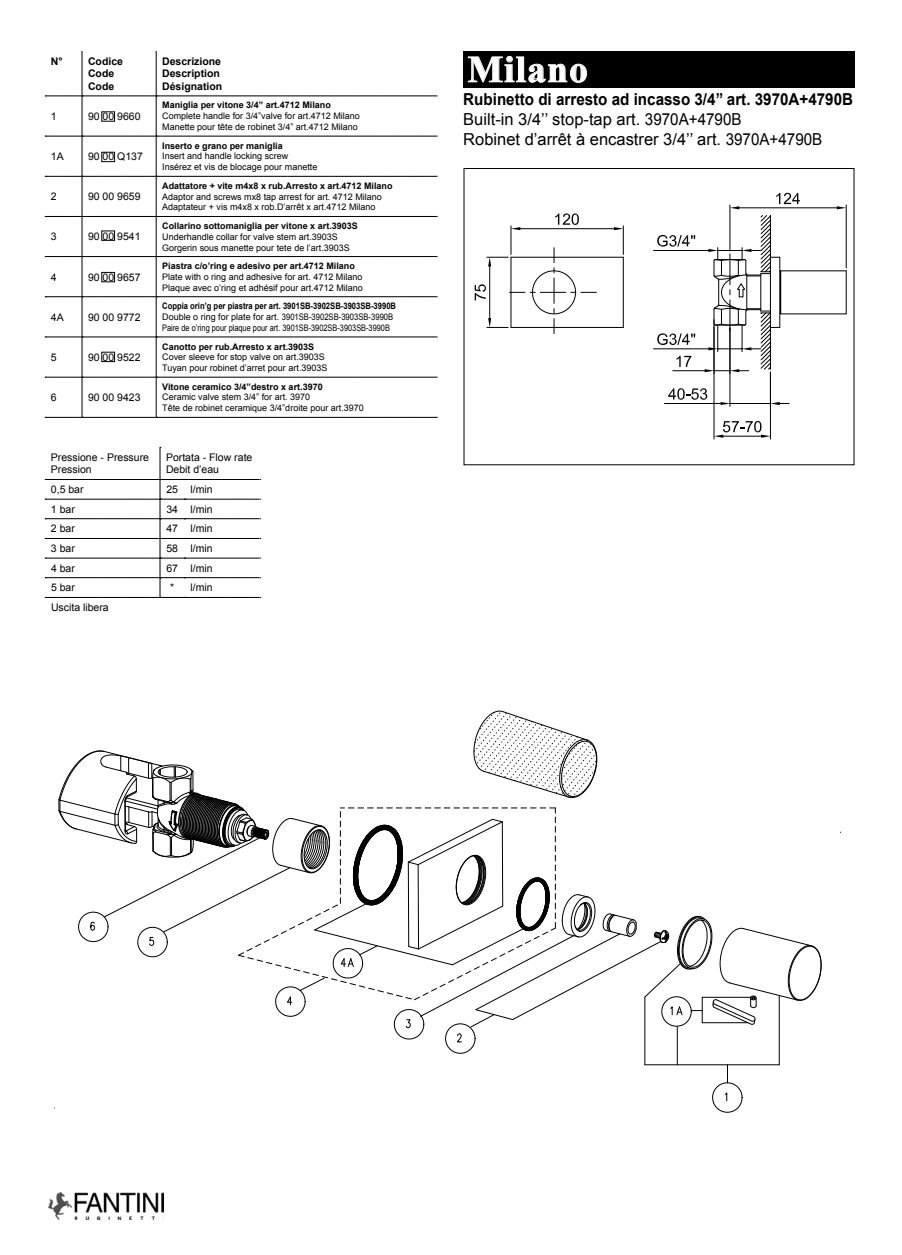
<style>
.page{position:relative;width:902px;height:1255px;background:#fff}
.page>*{position:absolute;margin:0;border:0;box-sizing:border-box;transform-origin:0 0}
.t1{font:700 37.5px "Times New Roman";letter-spacing:.03em;color:#fff}
.t2{font:16.5px/19.8px "Arial";color:#000}
.t3{font:700 16.5px "Arial";color:#000;scale:.92 1}
.t4{font:10.5px/12.6px "Arial";color:#000}
.t5{font:700 10.5px/12.6px "Arial";color:#000}
.t6{font:9px/10.8px "Arial";color:#000}
.t7{font:700 9px "Arial";color:#000}
.t8{font:700 9px "Arial";color:#000;scale:.85 1}
</style>
<div class="page">
<div style="left:463px;top:51px;width:391px;height:36px;background:#000"></div>
<hr style="left:653px;top:250px;width:55px;height:1px;background:#000">
<svg style="left:657px;top:235px;width:38px;height:11px"></svg>
<hr style="left:653px;top:348px;width:55px;height:1px;background:#000">
<svg style="left:657px;top:333px;width:38px;height:12px"></svg>
<hr style="left:672px;top:370px;width:32px;height:1px;background:#000">
<svg style="left:676px;top:356px;width:15px;height:11px"></svg>
<hr style="left:729px;top:328px;width:1px;height:78px;background:#000">
<hr style="left:664px;top:403px;width:56px;height:1px;background:#000">
<hr style="left:729px;top:403px;width:41px;height:1px;background:#000">
<svg style="left:771px;top:402px;width:18px;height:3px"></svg>
<svg style="left:720px;top:402px;width:9px;height:3px"></svg>
<svg style="left:668px;top:388px;width:39px;height:12px"></svg>
<hr style="left:780px;top:271px;width:1px;height:43px;background:#000">
<hr style="left:845px;top:271px;width:1px;height:43px;background:#000">
<hr style="left:780px;top:270px;width:66px;height:1px;background:#000">
<hr style="left:780px;top:313px;width:66px;height:1px;background:#000">
<svg style="left:704px;top:215px;width:76px;height:157px"></svg>
<hr style="left:623px;top:257px;width:1px;height:70px;background:#000">
<hr style="left:511px;top:327px;width:112px;height:1px;background:#000">
<hr style="left:511px;top:257px;width:112px;height:1px;background:#000">
<hr style="left:520px;top:228px;width:94px;height:1px;background:#000">
<svg style="left:614px;top:226px;width:10px;height:28px"></svg>
<hr style="left:729px;top:205px;width:1px;height:46px;background:#000">
<hr style="left:845px;top:205px;width:1px;height:63px;background:#000">
<hr style="left:739px;top:207px;width:97px;height:1px;background:#000">
<svg style="left:729px;top:206px;width:10px;height:3px"></svg>
<svg style="left:836px;top:206px;width:10px;height:3px"></svg>
<svg style="left:776px;top:193px;width:23px;height:11px"></svg>
<svg style="left:474px;top:213px;width:122px;height:120px"></svg>
<hr style="left:713px;top:327px;width:1px;height:112px;background:#000">
<hr style="left:770px;top:372px;width:1px;height:67px;background:#000">
<svg style="left:714px;top:421px;width:56px;height:17px"></svg>
<hr style="left:778px;top:995px;width:1px;height:69px;background:#000">
<hr style="left:644px;top:1064px;width:135px;height:1px;background:#000">
<hr style="left:644px;top:996px;width:1px;height:68px;background:#000">
<hr style="left:677px;top:1026px;width:1px;height:38px;background:#000">
<svg style="left:711px;top:1064px;width:32px;height:49px"></svg>
<hr style="left:82px;top:51px;width:1px;height:45px;background:#000">
<hr style="left:82px;top:96px;width:1px;height:40px;background:#000">
<hr style="left:82px;top:136px;width:1px;height:40px;background:#000">
<hr style="left:82px;top:176px;width:1px;height:40px;background:#000">
<hr style="left:82px;top:216px;width:1px;height:40px;background:#000">
<hr style="left:82px;top:257px;width:1px;height:39px;background:#000">
<hr style="left:82px;top:297px;width:1px;height:40px;background:#000">
<hr style="left:82px;top:337px;width:1px;height:40px;background:#000">
<hr style="left:82px;top:377px;width:1px;height:40px;background:#000">
<svg style="left:45px;top:96px;width:392px;height:1px"></svg>
<svg style="left:45px;top:136px;width:392px;height:1px"></svg>
<svg style="left:45px;top:176px;width:392px;height:1px"></svg>
<svg style="left:45px;top:216px;width:392px;height:1px"></svg>
<svg style="left:45px;top:256px;width:392px;height:1px"></svg>
<svg style="left:45px;top:296px;width:392px;height:1px"></svg>
<svg style="left:45px;top:337px;width:392px;height:1px"></svg>
<svg style="left:45px;top:377px;width:392px;height:1px"></svg>
<svg style="left:45px;top:417px;width:392px;height:1px"></svg>
<hr style="left:156px;top:51px;width:1px;height:45px;background:#000">
<hr style="left:156px;top:96px;width:1px;height:40px;background:#000">
<hr style="left:156px;top:136px;width:1px;height:40px;background:#000">
<hr style="left:156px;top:176px;width:1px;height:40px;background:#000">
<hr style="left:156px;top:216px;width:1px;height:40px;background:#000">
<hr style="left:156px;top:256px;width:1px;height:41px;background:#000">
<hr style="left:156px;top:297px;width:1px;height:40px;background:#000">
<hr style="left:156px;top:337px;width:1px;height:40px;background:#000">
<hr style="left:156px;top:377px;width:1px;height:40px;background:#000">
<div style="left:102px;top:152px;width:13px;height:10px;border:1px solid #000"></div>
<div style="left:102px;top:272px;width:13px;height:10px;border:1px solid #000"></div>
<div style="left:102px;top:352px;width:13px;height:10px;border:1px solid #000"></div>
<img style="left:49px;top:1192px;width:115px;height:27px">
<svg style="left:467px;top:55px;width:120px;height:28px"></svg>
<svg style="left:45px;top:447px;width:216px;height:151px"></svg>
<svg style="left:58px;top:710px;width:763px;height:344px"></svg>
<p class="t5" style="left:51px;top:55px;width:13px">N°</p>
<p class="t5" style="left:88px;top:55px;width:37px">Codice<br>Code<br>Code</p>
<p class="t5" style="left:162px;top:55px;width:62px">Descrizione<br>Description<br>Désignation</p>
<p class="t4" style="left:51px;top:110px;width:7px">1</p>
<p class="t4" style="left:88px;top:110px;width:54px">90 00 9660</p>
<p class="t7" style="left:162px;top:99px;width:170px">Maniglia per vitone 3/4” art.4712 Milano</p>
<p class="t6" style="left:162px;top:111px;width:199px">Complete handle for 3/4”valve for art.4712 Milano<br>Manette pour tête de robinet 3/4” art.4712 Milano</p>
<p class="t7" style="left:162px;top:140px;width:122px">Inserto e grano per maniglia</p>
<p class="t4" style="left:51px;top:150px;width:14px">1A</p>
<p class="t4" style="left:88px;top:150px;width:56px">90 00 Q137</p>
<p class="t6" style="left:162px;top:151px;width:157px">Insert and handle locking screw<br>Insérez et vis de blocage pour manette</p>
<p class="t4" style="left:51px;top:190px;width:7px">2</p>
<p class="t4" style="left:88px;top:190px;width:54px">90 00 9659</p>
<p class="t4" style="left:51px;top:230px;width:7px">3</p>
<p class="t4" style="left:88px;top:230px;width:54px">90 00 9541</p>
<p class="t4" style="left:51px;top:270px;width:7px">4</p>
<p class="t4" style="left:88px;top:270px;width:54px">90 00 9657</p>
<p class="t4" style="left:51px;top:311px;width:14px">4A</p>
<p class="t4" style="left:88px;top:311px;width:54px">90 00 9772</p>
<p class="t4" style="left:51px;top:351px;width:7px">5</p>
<p class="t4" style="left:88px;top:351px;width:54px">90 00 9522</p>
<p class="t4" style="left:51px;top:391px;width:7px">6</p>
<p class="t4" style="left:88px;top:391px;width:54px">90 00 9423</p>
<p class="t7" style="left:162px;top:180px;width:232px">Adattatore + vite m4x8 x rub.Arresto x art.4712 Milano</p>
<p class="t6" style="left:162px;top:191px;width:221px">Adaptor and screws mx8 tap arrest for art. 4712 Milano<br>Adaptateur + vis m4x8 x rob.D’arrêt x art.4712 Milano</p>
<p class="t7" style="left:162px;top:220px;width:197px">Collarino sottomaniglia per vitone x art.3903S</p>
<p class="t6" style="left:162px;top:231px;width:189px">Underhandle collar for valve stem art.3903S<br>Gorgerin sous manette pour tete de l’art.3903S</p>
<p class="t7" style="left:162px;top:260px;width:194px">Piastra c/o’ring e adesivo per art.4712 Milano</p>
<p class="t6" style="left:162px;top:271px;width:202px">Plate with o ring and adhesive for art. 4712 Milano<br>Plaque avec o’ring et adhésif pour art.4712 Milano</p>
<p class="t8" style="left:162px;top:300px;width:277px">Coppia orin’g per piastra per art. 3901SB-3902SB-3903SB-3990B</p>
<p class="t6" style="left:162px;top:312px;width:232px">Double o ring for plate for art. 3901SB-3902SB-3903SB-3990B<br>Paire de o’ring pour plaque pour art. 3901SB-3902SB-3903SB-3990B</p>
<p class="t7" style="left:162px;top:340px;width:154px">Canotto per rub.Arresto x art.3903S</p>
<p class="t6" style="left:162px;top:352px;width:167px">Cover sleeve for stop valve on art.3903S<br>Tuyan pour robinet d’arret pour art.3903S</p>
<p class="t7" style="left:162px;top:380px;width:162px">Vitone ceramico 3/4”destro x art.3970</p>
<p class="t6" style="left:162px;top:392px;width:203px">Ceramic valve stem 3/4” for art. 3970<br>Tête de robinet ceramique 3/4”droite pour art.3970</p>
<p class="t4" style="left:51px;top:451px;width:100px">Pressione - Pressure<br>Pression</p>
<p class="t4" style="left:166px;top:451px;width:88px">Portata - Flow rate<br>Debit d’eau</p>
<p class="t4" style="left:51px;top:483px;width:34px">0,5 bar</p>
<p class="t4" style="left:166px;top:483px;width:48px">25 l/min</p>
<p class="t4" style="left:51px;top:503px;width:25px">1 bar</p>
<p class="t4" style="left:166px;top:503px;width:48px">34 l/min</p>
<p class="t4" style="left:51px;top:522px;width:25px">2 bar</p>
<p class="t4" style="left:166px;top:522px;width:48px">47 l/min</p>
<p class="t4" style="left:51px;top:542px;width:25px">3 bar</p>
<p class="t4" style="left:166px;top:542px;width:48px">58 l/min</p>
<p class="t4" style="left:51px;top:562px;width:25px">4 bar</p>
<p class="t4" style="left:166px;top:562px;width:48px">67 l/min</p>
<p class="t4" style="left:51px;top:581px;width:25px">5 bar</p>
<p class="t4" style="left:170px;top:581px;width:44px">* l/min</p>
<p class="t4" style="left:51px;top:601px;width:59px">Uscita libera</p>
<h1 class="t1" style="left:467px;top:43px;width:122px">Milano</h1>
<h2 class="t3" style="left:463px;top:88px;width:425px">Rubinetto di arresto ad incasso 3/4’’ art. 3970A+4790B</h2>
<h2 class="t2" style="left:463px;top:109px;width:360px">Built-in 3/4’’ stop-tap art. 3970A+4790B<br>Robinet d’arrêt à encastrer 3/4’’ art. 3970A+4790B</h2>
</div>
